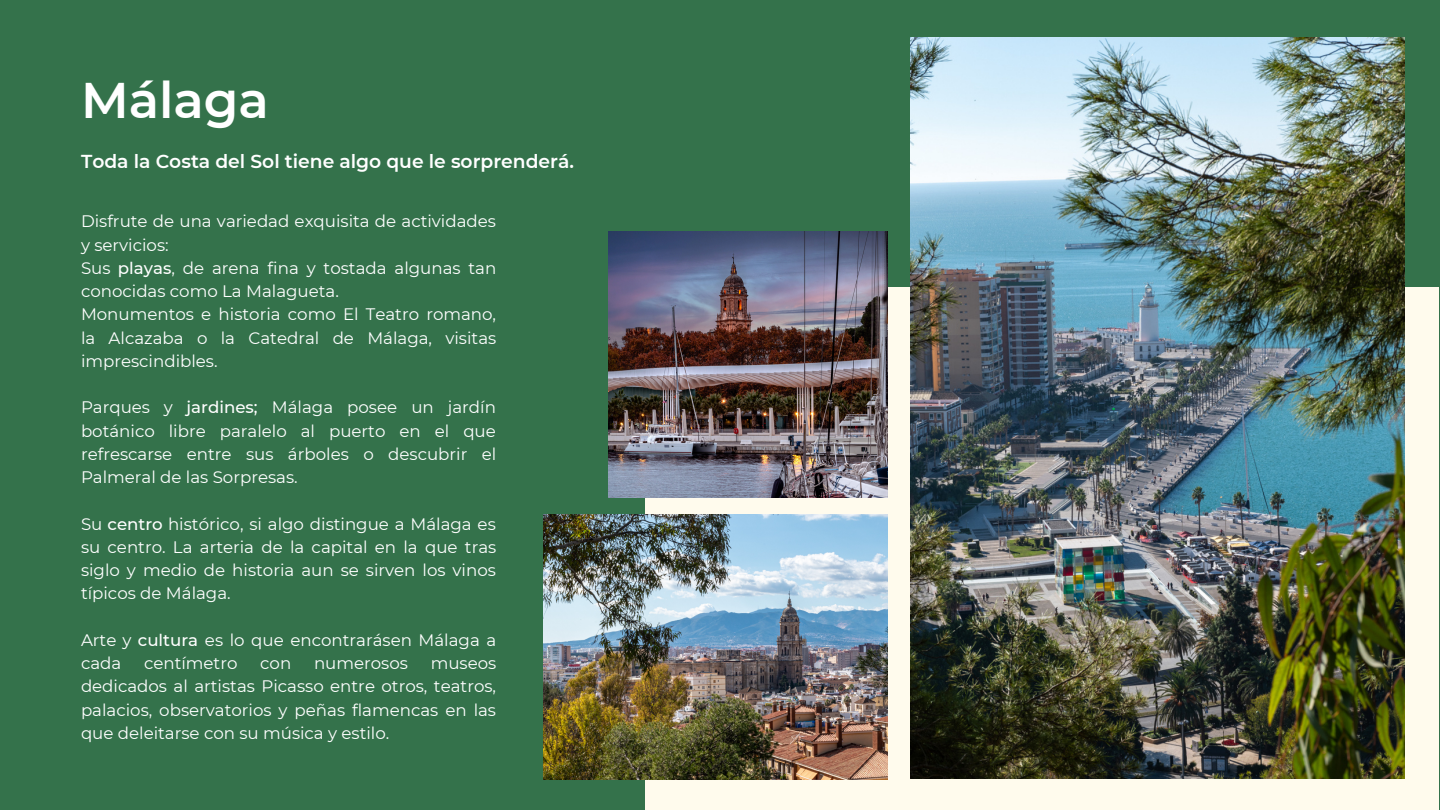
<style>
.page{position:relative;width:1440px;height:810px;background:#34724b}
.page>*{position:absolute;margin:0;border:0;box-sizing:border-box;transform-origin:0 0}
.t1{font:600 50px "Montserrat";color:#fff}
.t2{font:600 18.7px "Montserrat";color:#fff}
.t3{font:16.7px/23.2px "Montserrat";color:#fff;text-align:justify}
.s1{font-weight:500}
</style>
<div class="page">
<div style="left:645px;top:287px;width:793px;height:523px;background:#fffbed"></div>
<img style="left:609px;top:232px;width:279px;height:265px">
<img style="left:910px;top:38px;width:495px;height:741px">
<img style="left:543px;top:514px;width:345px;height:265px">
<h1 class="t1" style="left:81px;top:70px;width:189px">Málaga</h1>
<p class="t2" style="left:81px;top:150px;width:494px">Toda la Costa del Sol tiene algo que le sorprenderá.</p>
<p class="t3" style="left:81px;top:210px;width:417px;text-align:left">Disfrute de una variedad exquisita de actividades y servicios:<br>Sus <span class="s1">playas</span>, de arena fina y tostada algunas tan conocidas como La Malagueta.<br>Monumentos e historia como El Teatro romano, la Alcazaba o la Catedral de Málaga, visitas imprescindibles.</p>
<p class="t3" style="left:81px;top:396px;width:417px">Parques y <span class="s1">jardines;</span> Málaga posee un jardín botánico libre paralelo al puerto en el que refrescarse entre sus árboles o descubrir el Palmeral de las Sorpresas.</p>
<p class="t3" style="left:81px;top:512px;width:417px">Su <span class="s1">centro</span> histórico, si algo distingue a Málaga es su centro. La arteria de la capital en la que tras siglo y medio de historia aun se sirven los vinos típicos de Málaga.</p>
<p class="t3" style="left:81px;top:628px;width:417px">Arte y <span class="s1">cultura</span> es lo que encontrarásen Málaga a cada</p>
<p class="t3" style="left:144px;top:651px;width:95px">centímetro</p>
<p class="t3" style="left:260px;top:651px;width:33px">con</p>
<p class="t3" style="left:314px;top:651px;width:95px">numerosos</p>
<p class="t3" style="left:81px;top:651px;width:417px;text-indent:350px">museos dedicados al artistas Picasso entre otros, teatros, palacios, observatorios y peñas flamencas en las que deleitarse con su música y estilo.</p>
</div>
